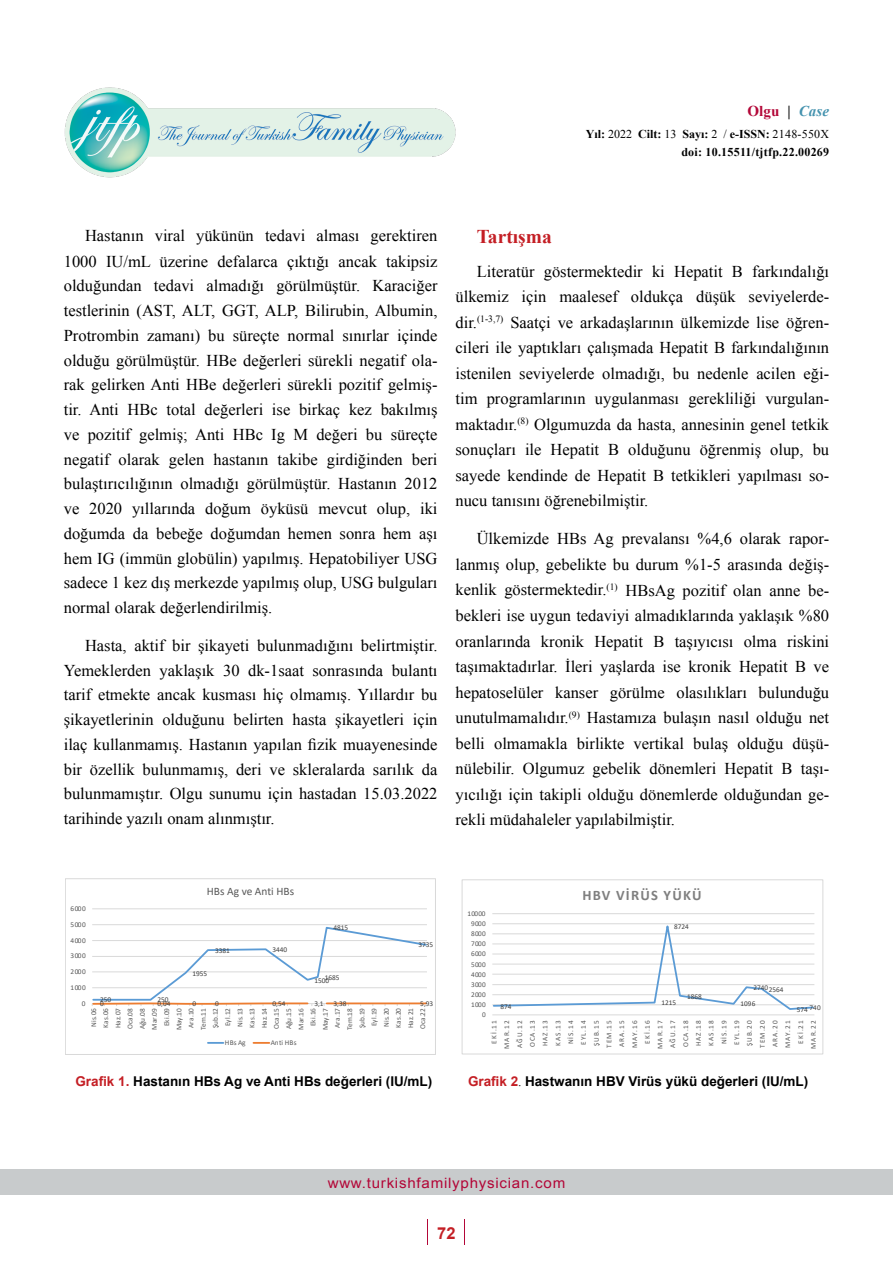
<style>
.page{position:relative;width:893px;height:1276px;background:#fff}
.page>*{position:absolute;margin:0;border:0;box-sizing:border-box;transform-origin:0 0}
.t1{font:700 19.5px "Times New Roman";color:#c41f25}
.t2{font:16.5px/24.8px "Times New Roman";color:#000;text-align:justify}
.t3{font:700 16.5px "Arial";color:#c41f25}
.t4{font:700 15px "Times New Roman";color:#b30738}
.t5{font:700 14.55px "Calibri";letter-spacing:.085em;color:#7f7f7f}
.t6{font:14.25px "Arial";letter-spacing:.05em;color:#b30738;scale:1.06 1}
.t7{font:700 13.5px "Arial";color:#000}
.t8{font:700 12px/18px "Times New Roman";letter-spacing:.02em;color:#000;text-align:right}
.t9{font:11.4px "Calibri";color:#595959}
.t10{font:7.35px/12.1px "Calibri";letter-spacing:-.01em;color:#595959;text-align:center}
.t11{font:7.35px "Calibri";color:#404040}
.t12{font:7.2px/12.8px "Calibri";letter-spacing:.135em;color:#595959;text-align:right}
.t13{font:7.2px "Calibri";color:#404040}
.s1{font-style:italic;color:#000}
.s2{font-style:italic;color:#4593af}
.s3{font-weight:400}
.s4{color:#c41f25}
.s5{font-family:"Times New Roman";font-weight:400}
</style>
<div class="page">
<img style="left:64px;top:87px;width:392px;height:91px">
<div style="left:0;top:1169px;width:893px;height:26px;background:#c8cbcc"></div>
<svg style="left:427px;top:1219px;width:1px;height:26px"></svg>
<svg style="left:464px;top:1219px;width:1px;height:26px"></svg>
<hr style="left:92px;top:924px;width:335px;height:1px;background:#d9d9d9">
<hr style="left:92px;top:908px;width:335px;height:1px;background:#d9d9d9">
<svg style="left:92px;top:927px;width:335px;height:79px"></svg>
<svg style="left:208px;top:1042px;width:15px;height:1px"></svg>
<svg style="left:253px;top:1042px;width:16px;height:1px"></svg>
<div style="left:65px;top:878px;width:371px;height:176px;border:1px solid #d9d9d9"></div>
<hr style="left:492px;top:1014px;width:322px;height:1px;background:#d9d9d9">
<hr style="left:492px;top:913px;width:322px;height:1px;background:#d9d9d9">
<svg style="left:492px;top:923px;width:322px;height:87px"></svg>
<div style="left:462px;top:879px;width:361px;height:175px;border:1px solid #d9d9d9"></div>
<p class="t4" style="left:747px;top:101px;width:83px">Olgu <span class="s1">|</span> <span class="s2">Case</span></p>
<p class="t8" style="left:586px;top:124px;width:245px">Yıl: <span class="s3">2022</span> Cilt: <span class="s3">13</span> Sayı: <span class="s3">2 /</span> e-ISSN: <span class="s3">2148-550X </span>doi: 10.15511/tjtfp.22.00269</p>
<p class="t2" style="left:64px;top:223px;width:375px;text-indent:21px">Hastanın viral yükünün tedavi alması gerektiren 1000 IU/mL üzerine defalarca çıktığı ancak takipsiz olduğundan tedavi almadığı görülmüştür. Karaciğer testlerinin (AST, ALT, GGT, ALP, Bilirubin, Albumin, Protrombin zamanı) bu süreçte normal sınırlar içinde olduğu görülmüştür. HBe değerleri sürekli negatif ola&shy;rak gelirken Anti HBe değerleri sürekli pozitif gelmiş&shy;tir. Anti HBc total değerleri ise birkaç kez bakılmış ve pozitif gelmiş; Anti HBc Ig M değeri bu süreçte negatif olarak gelen hastanın takibe girdiğinden beri bulaştırıcılığının olmadığı görülmüştür. Hastanın 2012 ve 2020 yıllarında doğum öyküsü mevcut olup, iki doğumda da bebeğe doğumdan hemen sonra hem aşı hem IG (immün globülin) yapılmış. Hepatobiliyer USG sadece 1 kez dış merkezde yapılmış olup, USG bulguları normal olarak değerlendirilmiş.</p>
<p class="t2" style="left:64px;top:632px;width:375px;text-indent:21px">Hasta, aktif bir şikayeti bulunmadığını belirtmiştir.<br>Yemeklerden yaklaşık 30 dk-1saat sonrasında bulantı tarif etmekte ancak kusması hiç olmamış. Yıllardır bu şikayetlerinin olduğunu belirten hasta şikayetleri için ilaç kullanmamış. Hastanın yapılan fizik muayenesinde bir özellik bulunmamış, deri ve skleralarda sarılık da bulunmamıştır. Olgu sunumu için hastadan 15.03.2022 tarihinde yazılı onam alınmıştır.</p>
<p class="t1" style="left:477px;top:223px;width:77px">Tartışma</p>
<p class="t2" style="left:455px;top:258px;width:375px;line-height:25.5px;text-indent:21px">Literatür göstermektedir ki Hepatit B farkındalığı ülkemiz için maalesef oldukça düşük seviyelerde&shy;dir.<sup>(1-3,7)</sup> Saatçi ve arkadaşlarının ülkemizde lise öğren&shy;cileri ile yaptıkları çalışmada Hepatit B farkındalığının istenilen seviyelerde olmadığı, bu nedenle acilen eği&shy;tim programlarının uygulanması gerekliliği vurgulan&shy;maktadır.<sup>(8)</sup> Olgumuzda da hasta, annesinin genel tetkik sonuçları ile Hepatit B olduğunu öğrenmiş olup, bu sayede kendinde de Hepatit B tetkikleri yapılması so&shy;nucu tanısını öğrenebilmiştir.</p>
<p class="t2" style="left:455px;top:526px;width:375px;line-height:25.5px;text-indent:21px">Ülkemizde HBs Ag prevalansı %4,6 olarak rapor&shy;lanmış olup, gebelikte bu durum %1-5 arasında değiş&shy;kenlik göstermektedir.<sup>(1)</sup> HBsAg pozitif olan anne be&shy;bekleri ise uygun tedaviyi almadıklarında yaklaşık %80 oranlarında kronik Hepatit B taşıyıcısı olma riskini taşımaktadırlar. İleri yaşlarda ise kronik Hepatit B ve hepatoselüler kanser görülme olasılıkları bulunduğu unutulmamalıdır.<sup>(9)</sup> Hastamıza bulaşın nasıl olduğu net belli olmamakla birlikte vertikal bulaş olduğu düşü&shy;nülebilir. Olgumuz gebelik dönemleri Hepatit B taşı&shy;yıcılığı için takipli olduğu dönemlerde olduğundan ge&shy;rekli müdahaleler yapılabilmiştir.</p>
<p class="t9" style="left:207px;top:883px;width:89px">HBs Ag ve Anti HBs</p>
<p class="t5" style="left:582px;top:884px;width:121px">HBV VİRÜS YÜKÜ</p>
<p class="t10" style="left:71px;top:902px;width:17px">6000</p>
<p class="t12" style="left:467px;top:906px;width:20px">10000</p>
<p class="t10" style="left:71px;top:918px;width:17px">5000</p>
<p class="t10" style="left:71px;top:934px;width:17px">4000</p>
<p class="t10" style="left:71px;top:949px;width:17px">3000</p>
<p class="t11" style="left:215px;top:945px;width:16px">3381</p>
<p class="t11" style="left:272px;top:944px;width:16px">3440</p>
<p class="t11" style="left:333px;top:923px;width:16px">4815</p>
<p class="t11" style="left:418px;top:940px;width:16px">3735</p>
<p class="t12" style="left:471px;top:917px;width:16px">9000</p>
<p class="t12" style="left:471px;top:927px;width:16px">8000</p>
<p class="t12" style="left:471px;top:937px;width:16px">7000</p>
<p class="t12" style="left:471px;top:947px;width:16px">6000</p>
<p class="t13" style="left:674px;top:922px;width:16px">8724</p>
<p class="t12" style="left:471px;top:957px;width:16px">5000</p>
<p class="t10" style="left:71px;top:965px;width:17px">2000</p>
<p class="t11" style="left:192px;top:968px;width:16px">1955</p>
<p class="t12" style="left:471px;top:967px;width:16px">4000</p>
<p class="t11" style="left:314px;top:974px;width:27px">15001685</p>
<p class="t12" style="left:471px;top:977px;width:16px">3000</p>
<p class="t10" style="left:71px;top:981px;width:17px">1000</p>
<p class="t13" style="left:753px;top:983px;width:32px">27402564</p>
<p class="t12" style="left:471px;top:987px;width:16px">2000</p>
<p class="t13" style="left:687px;top:991px;width:16px">1868</p>
<p class="t11" style="left:100px;top:995px;width:13px">250</p>
<p class="t11" style="left:158px;top:995px;width:13px">250</p>
<p class="t13" style="left:661px;top:998px;width:16px">1215</p>
<p class="t10" style="left:82px;top:997px;width:5px">0</p>
<p class="t11" style="left:100px;top:999px;width:5px">0</p>
<p class="t11" style="left:158px;top:999px;width:14px">0,04</p>
<p class="t11" style="left:192px;top:999px;width:5px">0</p>
<p class="t11" style="left:215px;top:999px;width:5px">0</p>
<p class="t11" style="left:273px;top:999px;width:14px">0,54</p>
<p class="t11" style="left:314px;top:999px;width:11px">3,1</p>
<p class="t11" style="left:333px;top:999px;width:14px">3,38</p>
<p class="t11" style="left:420px;top:999px;width:14px">5,93</p>
<p class="t13" style="left:741px;top:999px;width:16px">1096</p>
<p class="t12" style="left:471px;top:998px;width:16px">1000</p>
<p class="t13" style="left:501px;top:1001px;width:13px">874</p>
<p class="t13" style="left:797px;top:1003px;width:25px">574 740</p>
<p class="t10" style="left:87px;top:1030px;width:24px;rotate:-90deg">Nis.06<br>Kas.06<br>Haz.07<br>Oca.08<br>Ağu.08<br>Mar.09<br>Eki.09<br>May.10<br>Ara.10<br>Tem.11<br>Şub.12<br>Eyl.12<br>Nis.13<br>Kas.13<br>Haz.14<br>Oca.15<br>Ağu.15<br>Mar.16<br>Eki.16<br>May.17<br>Ara.17<br>Tem.18<br>Şub.19<br>Eyl.19<br>Nis.20<br>Kas.20<br>Haz.21<br>Oca.22</p>
<p class="t12" style="left:482px;top:1008px;width:5px">0</p>
<p class="t12" style="left:488px;top:1048px;width:30px;rotate:-90deg">EKİ.11<br>MAR.12<br>AĞU.12<br>OCA.13<br>HAZ.13<br>KAS.13<br>NİS.14<br>EYL.14<br>ŞUB.15<br>TEM.15<br>ARA.15<br>MAY.16<br>EKİ.16<br>MAR.17<br>AĞU.17<br>OCA.18<br>HAZ.18<br>KAS.18<br>NİS.19<br>EYL.19<br>ŞUB.20<br>TEM.20<br>ARA.20<br>MAY.21<br>EKİ.21<br>MAR.22</p>
<p class="t10" style="left:225px;top:1036px;width:22px">HBs Ag</p>
<p class="t10" style="left:271px;top:1036px;width:27px">Anti HBs</p>
<p class="t7" style="left:75px;top:1072px;width:358px"><span class="s4">Grafik 1.</span> Hastanın HBs Ag ve Anti HBs değerleri (IU/mL)</p>
<p class="t7" style="left:468px;top:1072px;width:342px"><span class="s4">Grafik 2</span><span class="s5">.</span> Hastwanın HBV Virüs yükü değerleri (IU/mL)</p>
<p class="t6" style="left:328px;top:1173px;width:226px">www.turkishfamilyphysician.com</p>
<p class="t3" style="left:437px;top:1222px;width:20px">72</p>
</div>
